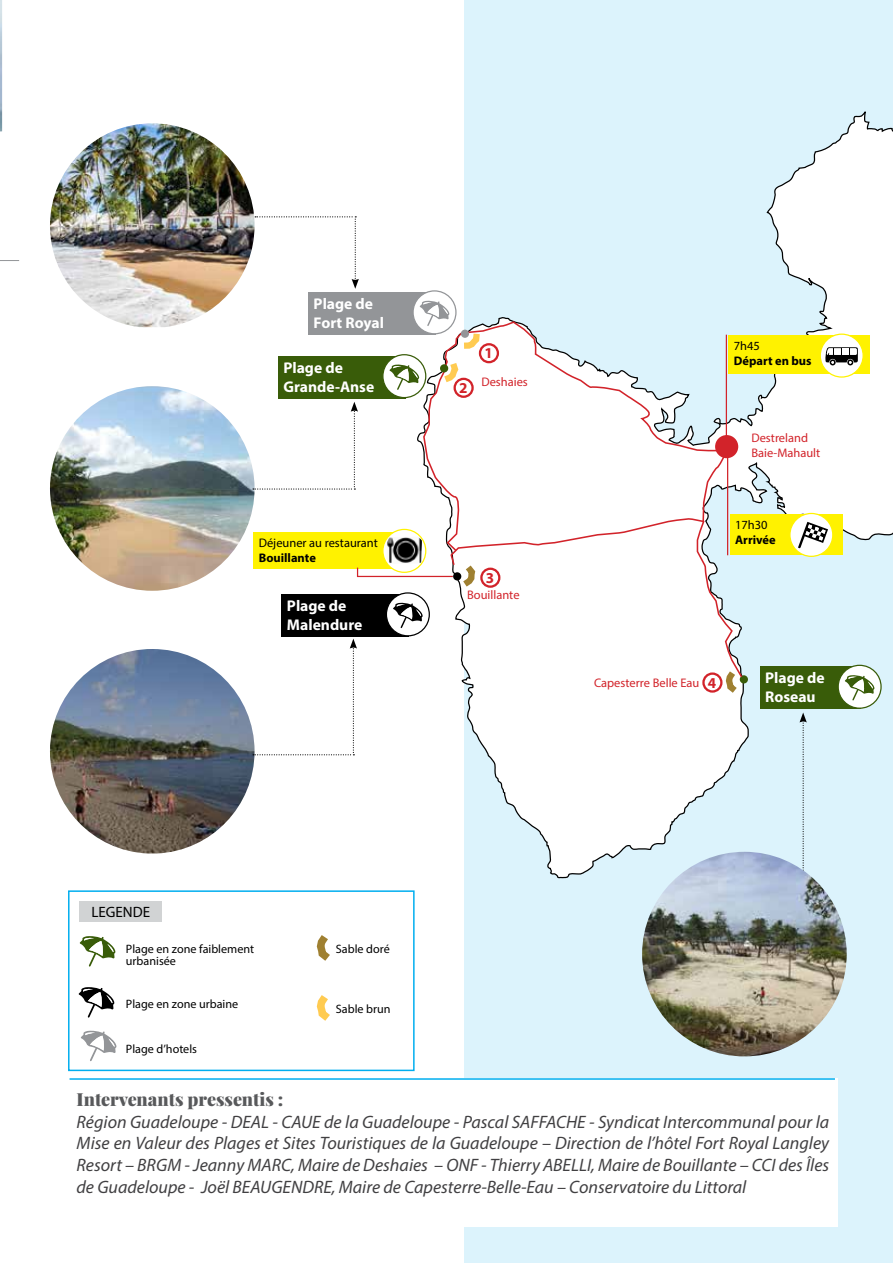
<style>
.page{position:relative;width:893px;height:1263px;background:#fff}
.page>*{position:absolute;margin:0;border:0;box-sizing:border-box;transform-origin:0 0}
.t1{font:italic 18px/21.6px "Myriad Pro";color:#414042;text-align:justify}
.t2{font:900 18px "Playfair Display";color:#58595b}
.t3{font:700 15.6px/18.8px "Myriad Pro";color:#fff}
.t4{font:700 15.15px "Myriad Pro";color:#d2232a}
.t5{font:15px "Myriad Pro";color:#000}
.t6{font:12.45px/15px "Myriad Pro";color:#d2232a}
.t7{font:12.45px "Myriad Pro";color:#000}
.t8{font:700 12.45px "Myriad Pro";color:#000}
.t9{font:12.15px/12.1px "Myriad Pro";color:#000}
</style>
<div class="page">
<div style="left:464px;top:0;width:429px;height:1263px;background:#dcf3fc"></div>
<svg style="left:417px;top:111px;width:476px;height:768px"></svg>
<hr style="left:0;top:0;width:1px;height:222px;background:#000">
<img style="left:1px;top:0;width:1px;height:131px">
<img style="left:0;top:0;width:1px;height:148px">
<svg style="left:0;top:260px;width:19px;height:1px"></svg>
<div style="left:282px;top:594px;width:127px;height:42px;background:#000"></div>
<div style="left:740px;top:675px;width:8px;height:8px;background:#395c09;border-radius:50%"></div>
<div style="left:702px;top:672px;width:20px;height:21px;border:2px solid #d2232a;border-radius:50%"></div>
<div style="left:253px;top:532px;width:141px;height:37px;background:#fff200"></div>
<div style="left:728px;top:335px;width:142px;height:38px;background:#fff200"></div>
<div style="left:730px;top:515px;width:113px;height:40px;background:#fff200"></div>
<div style="left:715px;top:435px;width:23px;height:23px;background:#d2232a;border-radius:50%"></div>
<hr style="left:727px;top:453px;width:1px;height:102px;background:#d2232a">
<img style="left:50px;top:386px;width:205px;height:205px;border-radius:102px">
<img style="left:50px;top:649px;width:205px;height:204px;border-radius:101px">
<img style="left:50px;top:123px;width:205px;height:204px">
<svg style="left:723px;top:679px;width:20px;height:20px"></svg>
<svg style="left:449px;top:517px;width:295px;height:162px"></svg>
<hr style="left:726px;top:335px;width:1px;height:102px;background:#d2232a">
<div style="left:820px;top:334px;width:43px;height:43px;background:#fff;border-radius:50%"></div>
<div style="left:820px;top:333px;width:44px;height:45px;border:1px solid #fff200;border-radius:50%"></div>
<svg style="left:825px;top:347px;width:33px;height:18px"></svg>
<svg style="left:790px;top:513px;width:43px;height:43px"></svg>
<div style="left:789px;top:513px;width:44px;height:44px;border:1px solid #fff200;border-radius:50%"></div>
<svg style="left:798px;top:522px;width:30px;height:27px"></svg>
<svg style="left:383px;top:529px;width:43px;height:43px"></svg>
<div style="left:382px;top:529px;width:44px;height:44px;border:1px solid #fff200;border-radius:50%"></div>
<svg style="left:356px;top:559px;width:123px;height:34px"></svg>
<svg style="left:386px;top:593px;width:43px;height:43px"></svg>
<div style="left:386px;top:592px;width:44px;height:44px;border:1px solid #000;border-radius:50%"></div>
<svg style="left:393px;top:603px;width:30px;height:25px"></svg>
<div style="left:278px;top:356px;width:127px;height:42px;background:#395c09"></div>
<svg style="left:383px;top:355px;width:43px;height:43px"></svg>
<div style="left:382px;top:354px;width:44px;height:44px;border:1px solid #395c09;border-radius:50%"></div>
<div style="left:308px;top:292px;width:127px;height:42px;background:#939598"></div>
<svg style="left:413px;top:291px;width:43px;height:43px"></svg>
<div style="left:412px;top:290px;width:45px;height:44px;border:1px solid #939598;border-radius:50%"></div>
<svg style="left:389px;top:301px;width:337px;height:252px"></svg>
<div style="left:440px;top:364px;width:8px;height:8px;background:#395c09;border-radius:50%"></div>
<div style="left:461px;top:330px;width:8px;height:8px;background:#939598;border-radius:50%"></div>
<div style="left:760px;top:666px;width:100px;height:43px;background:#395c09"></div>
<svg style="left:838px;top:665px;width:43px;height:43px"></svg>
<div style="left:837px;top:665px;width:45px;height:44px;border:1px solid #395c09;border-radius:50%"></div>
<svg style="left:845px;top:675px;width:29px;height:26px"></svg>
<div style="left:68px;top:890px;width:347px;height:181px;background:#fff;border:2px solid #00aeef"></div>
<div style="left:79px;top:901px;width:83px;height:20px;background:#d1d3d4"></div>
<svg style="left:78px;top:987px;width:36px;height:31px"></svg>
<svg style="left:79px;top:936px;width:36px;height:31px"></svg>
<svg style="left:81px;top:1030px;width:35px;height:31px"></svg>
<svg style="left:316px;top:935px;width:14px;height:26px"></svg>
<svg style="left:316px;top:995px;width:14px;height:26px"></svg>
<svg style="left:255px;top:216px;width:104px;height:73px"></svg>
<svg style="left:253px;top:402px;width:105px;height:88px"></svg>
<svg style="left:253px;top:639px;width:104px;height:116px"></svg>
<svg style="left:735px;top:712px;width:72px;height:161px"></svg>
<div style="left:68px;top:1078px;width:770px;height:149px;background:#fff"></div>
<img style="left:642px;top:852px;width:205px;height:204px;border-radius:102px">
<hr style="left:70px;top:1078px;width:765px;height:2px;background:#00aeef">
<img style="left:387px;top:537px;width:35px;height:27px">
<p class="t5" style="left:91px;top:902px;width:60px">LEGENDE</p>
<p class="t3" style="left:314px;top:294px;width:72px">Plage de<br>Fort Royal</p>
<p class="t3" style="left:283px;top:358px;width:92px">Plage de<br>Grande-Anse</p>
<p class="t7" style="left:259px;top:535px;width:121px">Déjeuner au restaurant</p>
<p class="t8" style="left:259px;top:550px;width:59px">Bouillante</p>
<p class="t3" style="left:287px;top:596px;width:77px">Plage de<br>Malendure</p>
<p class="t4" style="left:459px;top:378px;width:10px">2</p>
<p class="t4" style="left:484px;top:343px;width:10px">1</p>
<p class="t6" style="left:481px;top:375px;width:48px">Deshaies</p>
<p class="t4" style="left:486px;top:568px;width:10px">3</p>
<p class="t6" style="left:467px;top:588px;width:54px">Bouillante</p>
<p class="t7" style="left:734px;top:338px;width:28px">7h45</p>
<p class="t8" style="left:734px;top:352px;width:79px">Départ en bus</p>
<p class="t6" style="left:751px;top:430px;width:70px">Destreland<br>Baie-Mahault</p>
<p class="t7" style="left:735px;top:517px;width:34px">17h30</p>
<p class="t8" style="left:735px;top:532px;width:42px">Arrivée</p>
<p class="t6" style="left:594px;top:675px;width:107px">Capesterre Belle Eau</p>
<p class="t4" style="left:708px;top:673px;width:10px">4</p>
<p class="t3" style="left:765px;top:668px;width:61px">Plage de<br>Roseau</p>
<p class="t9" style="left:126px;top:942px;width:130px">Plage en zone faiblement urbanisée</p>
<p class="t9" style="left:336px;top:942px;width:55px">Sable doré</p>
<p class="t9" style="left:336px;top:1002px;width:56px">Sable brun</p>
<p class="t9" style="left:126px;top:1042px;width:73px">Plage d’hotels</p>
<p class="t2" style="left:77px;top:1088px;width:208px">Intervenants pressentis :</p>
<p class="t1" style="left:77px;top:1111px;width:754px">Région Guadeloupe - DEAL - CAUE de la Guadeloupe - Pascal SAFFACHE - Syndicat Intercommunal pour la Mise en Valeur des Plages et Sites Touristiques de la Guadeloupe – Direction de l’hôtel Fort Royal Langley Resort – BRGM - Jeanny MARC, Maire de Deshaies – ONF - Thierry ABELLI, Maire de Bouillante – CCI des Îles de Guadeloupe - Joël BEAUGENDRE, Maire de Capesterre-Belle-Eau – Conservatoire du Littoral</p>
<p class="t9" style="left:126px;top:997px;width:114px">Plage en zone urbaine</p>
</div>
